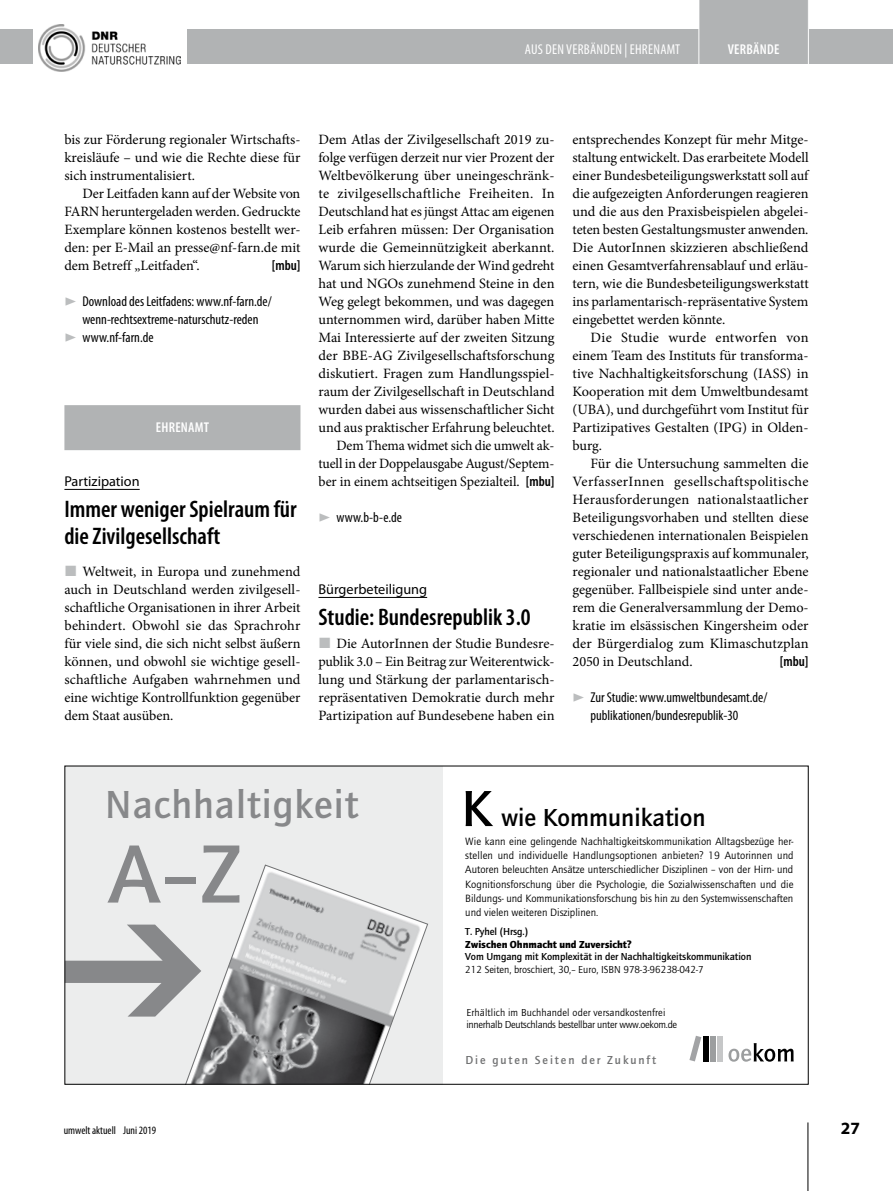
<style>
.page{position:relative;width:893px;height:1191px;background:#fff}
.page>*{position:absolute;margin:0;border:0;box-sizing:border-box;transform-origin:0 0}
.t1{font:700 85.5px "Quay Itc T";color:#87888a}
.t2{font:700 40.5px "Quay Itc T";letter-spacing:.025em;color:#87888a}
.t3{font:700 25.5px "Quay Itc T";color:#000}
.t4{font:600 condensed 24px/27px "Myriad Pro";color:#000}
.t5{font:700 17.25px "Myriad Pro";color:#000}
.t6{font:14.25px/18px "Minion Pro";color:#000;text-align:justify}
.t7{font:condensed 14.25px/18px "Myriad Pro";color:#000}
.t8{font:14.25px "Myriad Pro";color:#000}
.t9{font:condensed 14.25px "Myriad Pro";letter-spacing:.02em;color:#fff}
.t10{font:600 condensed 14.25px "Myriad Pro";letter-spacing:.02em;color:#fff}
.t11{font:600 condensed 14.25px "Myriad Pro";color:#000}
.t12{font:700 12px "Quay Itc T";letter-spacing:.16em;color:#707172}
.t13{font:condensed 11.25px "Myriad Pro";color:#000}
.t14{font:10.95px/14.2px "Quay Itc T";color:#000;text-align:justify}
.t15{font:10.5px/12px "Quay Itc T";letter-spacing:-.025em;color:#000}
.t16{font:700 10.5px "Quay Itc T";letter-spacing:-.005em;color:#000}
.t17{font:10.5px "Quay Itc T";color:#000}
.t18{font:10.5px "Quay Itc T Blac";letter-spacing:-.005em;color:#000}
.s1{font-family:"Myriad Pro";font-weight:600;font-stretch:condensed}
.s2{font-size:52.5px}
</style>
<div class="page">
<hr style="left:807px;top:1122px;width:1px;height:69px;background:#000">
<div style="left:143px;top:30px;width:750px;height:34px;background:#b1b3b4"></div>
<div style="left:0;top:30px;width:64px;height:34px;background:#b1b3b4"></div>
<div style="left:34px;top:25px;width:153px;height:51px;background:#fff"></div>
<img style="left:38px;top:25px;width:142px;height:47px">
<div style="left:699px;top:0;width:109px;height:64px;background:#b1b3b4"></div>
<hr style="left:698px;top:0;width:1px;height:72px;background:#fff">
<hr style="left:808px;top:0;width:1px;height:72px;background:#fff">
<div style="left:64px;top:405px;width:236px;height:45px;background:#b1b3b4"></div>
<hr style="left:64px;top:489px;width:76px;height:1px;background:#000">
<hr style="left:318px;top:597px;width:109px;height:1px;background:#000">
<div style="left:65px;top:766px;width:377px;height:318px;background:#eceded"></div>
<svg style="left:66px;top:924px;width:115px;height:92px"></svg>
<svg style="left:181px;top:864px;width:247px;height:218px"></svg>
<div style="left:717px;top:1036px;width:5px;height:25px;background:#c6c7c8"></div>
<div style="left:710px;top:1036px;width:5px;height:25px;background:#9c9e9f"></div>
<div style="left:703px;top:1036px;width:5px;height:25px;background:#000"></div>
<svg style="left:689px;top:1035px;width:12px;height:26px"></svg>
<svg style="left:728px;top:1043px;width:66px;height:18px"></svg>
<p class="t9" style="left:525px;top:41px;width:157px">AUS DEN VERBÄNDEN | EHRENAMT</p>
<p class="t10" style="left:728px;top:40px;width:53px">VERBÄNDE</p>
<p class="t6" style="left:64px;top:131px;width:238px">bis zur Förderung regionaler Wirtschafts&shy;kreisläufe – und wie die Rechte diese für sich instrumentalisiert.</p>
<p class="t6" style="left:64px;top:185px;width:238px;text-indent:18px">Der Leitfaden kann auf der Website von FARN heruntergeladen werden. Gedruckte Exemplare können kostenos bestellt wer&shy;den: per E-Mail an presse@nf-farn.de mit dem Betreff „Leitfaden“.</p>
<p class="t11" style="left:272px;top:256px;width:30px">[mbu]</p>
<p class="t7" style="left:82px;top:292px;width:191px">Download des Leitfadens: www.nf-farn.de/ wenn-rechtsextreme-naturschutz-reden www.nf-farn.de</p>
<p class="t10" style="left:156px;top:418px;width:55px">EHRENAMT</p>
<p class="t8" style="left:64px;top:472px;width:77px">Partizipation</p>
<h3 class="t4" style="left:64px;top:495px;width:234px">Immer weniger Spielraum für die Zivilgesellschaft</h3>
<p class="t6" style="left:64px;top:563px;width:238px;text-indent:18px">Weltweit, in Europa und zunehmend auch in Deutschland werden zivilgesell&shy;schaftliche Organisationen in ihrer Arbeit behindert. Obwohl sie das Sprachrohr für viele sind, die sich nicht selbst äußern können, und obwohl sie wichtige gesell&shy;schaftliche Aufgaben wahrnehmen und eine wichtige Kontrollfunktion gegenüber dem Staat ausüben.</p>
<p class="t6" style="left:318px;top:131px;width:238px;text-align:right">Dem Atlas der Zivilgesellschaft 2019 zu&shy;folge verfügen derzeit nur vier Prozent der Weltbevölkerung über uneingeschränk&shy;te zivilgesellschaftliche Freiheiten. In Deutschland hat es jüngst Attac am eigenen Leib erfahren müssen: Der Organisation wurde die Gemeinnützigkeit aberkannt.<br>Warum sich hierzulande der Wind gedreht hat und NGOs zunehmend Steine in den Weg gelegt bekommen, und was dagegen unternommen wird, darüber haben Mitte Mai Interessierte auf der zweiten Sitzung der BBE-AG Zivilgesellschaftsforschung diskutiert. Fragen zum Handlungsspiel&shy;raum der Zivilgesellschaft in Deutschland wurden dabei aus wissenschaftlicher Sicht und aus praktischer Erfahrung beleuchtet.<br>Dem Thema widmet sich die umwelt ak&shy;tuell in der Doppelausgabe August/Septem&shy;ber in einem achtseitigen Spezialteil. <span class="s1">[mbu]</span></p>
<p class="t7" style="left:336px;top:508px;width:67px">www.b-b-e.de</p>
<p class="t8" style="left:318px;top:580px;width:110px">Bürgerbeteiligung</p>
<h3 class="t4" style="left:318px;top:603px;width:214px">Studie: Bundesrepublik 3.0</h3>
<p class="t6" style="left:318px;top:635px;width:238px;text-indent:18px">Die AutorInnen der Studie Bundesre&shy;publik 3.0 – Ein Beitrag zur Weiterentwick&shy;lung und Stärkung der parlamentarisch&shy;repräsentativen Demokratie durch mehr Partizipation auf Bundesebene haben ein</p>
<p class="t6" style="left:572px;top:131px;width:238px">entsprechendes Konzept für mehr Mitge&shy;staltung entwickelt. Das erarbeitete Modell einer Bundesbeteiligungswerkstatt soll auf die aufgezeigten Anforderungen reagieren und die aus den Praxisbeispielen abgelei&shy;teten besten Gestaltungsmuster anwenden.<br>Die AutorInnen skizzieren abschließend einen Gesamtverfahrensablauf und erläu&shy;tern, wie die Bundesbeteiligungswerkstatt ins parlamentarisch-repräsentative System eingebettet werden könnte.</p>
<p class="t6" style="left:572px;top:329px;width:238px;text-indent:18px">Die Studie wurde entworfen von einem Team des Instituts für transforma&shy;tive Nachhaltigkeitsforschung (IASS) in Kooperation mit dem Umweltbundesamt (UBA), und durchgeführt vom Institut für Partizipatives Gestalten (IPG) in Olden&shy;burg.</p>
<p class="t6" style="left:572px;top:455px;width:238px;text-indent:18px">Für die Untersuchung sammelten die VerfasserInnen gesellschaftspolitische Herausforderungen nationalstaatlicher Beteiligungsvorhaben und stellten diese verschiedenen internationalen Beispielen guter Beteiligungspraxis auf kommunaler, regionaler und nationalstaatlicher Ebene gegenüber. Fallbeispiele sind unter ande&shy;rem die Generalversammlung der Demo&shy;kratie im elsässischen Kingersheim oder der Bürgerdialog zum Klimaschutzplan 2050 in Deutschland.</p>
<p class="t11" style="left:780px;top:652px;width:30px">[mbu]</p>
<p class="t7" style="left:590px;top:688px;width:178px">Zur Studie: www.umweltbundesamt.de/ publikationen/bundesrepublik-30</p>
<h2 class="t2" style="left:105px;top:782px;width:255px">Nachhaltigkeit</h2>
<h1 class="t1" style="left:108px;top:826px;width:134px">A–Z</h1>
<h3 class="t3" style="left:461px;top:803px;width:246px"><span class="s2">K</span> wie Kommunikation</h3>
<p class="t14" style="left:465px;top:834px;width:330px">Wie kann eine gelingende Nachhaltigkeitskommunikation Alltagsbezüge her&shy;stellen und individuelle Handlungsoptionen anbieten? 19 Autorinnen und Autoren beleuchten Ansätze unterschiedlicher Disziplinen – von der Hirn- und Kognitionsforschung über die Psychologie, die Sozialwissenschaften und die Bildungs- und Kommunikationsforschung bis hin zu den Systemwissenschaften und vielen weiteren Disziplinen.</p>
<p class="t16" style="left:465px;top:925px;width:64px">T. Pyhel (Hrsg.)</p>
<p class="t18" style="left:465px;top:938px;width:168px">Zwischen Ohnmacht und Zuversicht?</p>
<p class="t16" style="left:465px;top:951px;width:288px">Vom Umgang mit Komplexität in der Nachhaltigkeitskommunikation</p>
<p class="t17" style="left:465px;top:964px;width:240px">212 Seiten, broschiert, 30,– Euro, ISBN 978-3-96238-042-7</p>
<p class="t15" style="left:466px;top:1007px;width:212px">Erhältlich im Buchhandel oder versandkostenfrei innerhalb Deutschlands bestellbar unter www.oekom.de</p>
<p class="t12" style="left:465px;top:1052px;width:192px">Die guten Seiten der Zukunft</p>
<p class="t13" style="left:64px;top:1123px;width:94px">umwelt aktuell Juni 2019</p>
<p class="t5" style="left:841px;top:1117px;width:21px">27</p>
</div>
